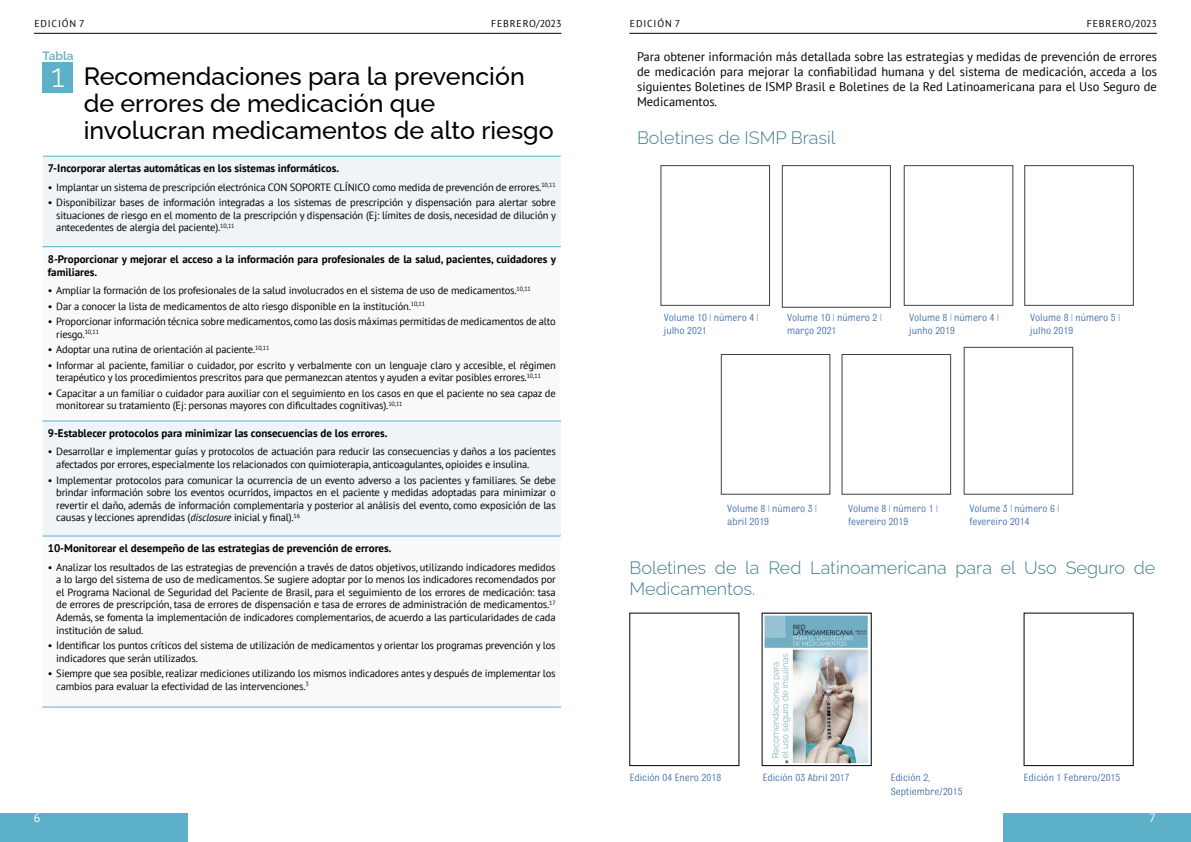
<style>
.page{position:relative;width:1191px;height:842px;background:#fff}
.page>*{position:absolute;margin:0;border:0;box-sizing:border-box;transform-origin:0 0}
.t1{font:300 32.5px "Raleway";color:#fff}
.t2{font:500 25px/27px "Raleway";color:#000}
.t3{font:300 18px/21.6px "Raleway";color:#3f7e90}
.Texto_corrido{font:12.5px/15px "PT Sans";color:#000;text-align:justify}
.t4{font:600 12px "Raleway";color:#5cb0c8}
.t5{font:12px "PT Sans";color:#fff}
.t6{font:700 11px/13.2px "PT Sans";color:#000}
.Texto_tabela{font:11px/13.2px "Bulldog";color:#3a68a5}
.t7{font:10.5px/12.6px "PT Sans";letter-spacing:-.015em;color:#000}
.t8{font:10px "PT Sans";letter-spacing:.075em;color:#000}
.s1{font-style:italic}
</style>
<div class="page">
<hr style="left:629px;top:33px;width:528px;height:1px;background:#000">
<div style="left:1003px;top:813px;width:188px;height:29px;background:#5cb0c8"></div>
<div style="left:0;top:813px;width:188px;height:29px;background:#5cb0c8"></div>
<div style="left:43px;top:62px;width:30px;height:30px;background:#5cb0c8"></div>
<div style="left:43px;top:157px;width:518px;height:89px;background:#eef4f7"></div>
<svg style="left:43px;top:247px;width:518px;height:460px"></svg>
<hr style="left:43px;top:156px;width:518px;height:1px;background:#5cb0c8">
<hr style="left:43px;top:247px;width:1px;height:174px;background:#fff">
<hr style="left:43px;top:246px;width:518px;height:1px;background:#5cb0c8">
<hr style="left:560px;top:247px;width:1px;height:174px;background:#fff">
<hr style="left:43px;top:421px;width:518px;height:1px;background:#5cb0c8">
<hr style="left:43px;top:536px;width:1px;height:171px;background:#fff">
<hr style="left:43px;top:536px;width:518px;height:1px;background:#5cb0c8">
<hr style="left:560px;top:536px;width:1px;height:171px;background:#fff">
<hr style="left:43px;top:707px;width:518px;height:1px;background:#5cb0c8">
<div style="left:660px;top:165px;width:110px;height:141px;border:1px solid #414042"></div>
<div style="left:782px;top:165px;width:109px;height:143px;border:1px solid #414042"></div>
<div style="left:904px;top:165px;width:109px;height:141px;border:1px solid #414042"></div>
<div style="left:1024px;top:165px;width:109px;height:141px;border:1px solid #414042"></div>
<div style="left:721px;top:354px;width:109px;height:140px;border:1px solid #414042"></div>
<div style="left:841px;top:354px;width:110px;height:140px;border:1px solid #414042"></div>
<div style="left:964px;top:347px;width:109px;height:147px;border:1px solid #414042"></div>
<img style="left:764px;top:615px;width:105px;height:149px">
<hr style="left:34px;top:33px;width:527px;height:1px;background:#000">
<p class="t8" style="left:34px;top:17px;width:52px">EDICIÓN 7</p>
<p class="t8" style="left:491px;top:17px;width:72px">FEBRERO/2023</p>
<p class="t8" style="left:630px;top:17px;width:52px">EDICIÓN 7</p>
<p class="t8" style="left:1086px;top:17px;width:72px">FEBRERO/2023</p>
<p class="t4" style="left:43px;top:46px;width:32px">Tabla</p>
<p class="t1" style="left:51px;top:49px;width:15px">1</p>
<p class="t2" style="left:84px;top:60px;width:472px">Recomendaciones para la prevención de errores de medicación que involucran medicamentos de alto riesgo</p>
<p class="t6" style="left:48px;top:162px;width:293px">7-Incorporar alertas automáticas en los sistemas informáticos.</p>
<p class="t7" style="left:48px;top:180px;width:509px">• Implantar un sistema de prescripción electrónica CON SOPORTE CLÍNICO como medida de prevención de errores.<sup>10,11</sup></p>
<p class="t7" style="left:56px;top:196px;width:501px;text-align:justify;text-indent:-9px">• Disponibilizar bases de información integradas a los sistemas de prescripción y dispensación para alertar sobre situaciones de riesgo en el momento de la prescripción y dispensación (Ej: límites de dosis, necesidad de dilución y antecedentes de alergia del paciente).<sup>10,11</sup></p>
<p class="t6" style="left:48px;top:252px;width:510px">8-Proporcionar y mejorar el acceso a la información para profesionales de la salud, pacientes, cuidadores y familiares.</p>
<p class="t7" style="left:48px;top:284px;width:484px">• Ampliar la formación de los profesionales de la salud involucrados en el sistema de uso de medicamentos.<sup>10,11</sup></p>
<p class="t7" style="left:48px;top:300px;width:379px">• Dar a conocer la lista de medicamentos de alto riesgo disponible en la institución.<sup>10,11</sup></p>
<p class="t7" style="left:56px;top:315px;width:501px;text-indent:-9px">• Proporcionar información técnica sobre medicamentos, como las dosis máximas permitidas de medicamentos de alto riesgo.<sup>10,11</sup></p>
<p class="t7" style="left:48px;top:343px;width:223px">• Adoptar una rutina de orientación al paciente.<sup>10,11</sup></p>
<p class="t7" style="left:48px;top:358px;width:509px;text-align:center">• Informar al paciente, familiar o cuidador, por escrito y verbalmente con un lenguaje claro y accesible, el régimen terapéutico y los procedimientos prescritos para que permanezcan atentos y ayuden a evitar posibles errores.<sup>10,11</sup></p>
<p class="t7" style="left:56px;top:386px;width:501px;text-indent:-9px">• Capacitar a un familiar o cuidador para auxiliar con el seguimiento en los casos en que el paciente no sea capaz de monitorear su tratamiento (Ej: personas mayores con dificultades cognitivas).<sup>10,11</sup></p>
<p class="t6" style="left:48px;top:426px;width:341px">9-Establecer protocolos para minimizar las consecuencias de los errores.</p>
<p class="t7" style="left:56px;top:445px;width:501px;text-indent:-9px">• Desarrollar e implementar guías y protocolos de actuación para reducir las consecuencias y daños a los pacientes afectados por errores, especialmente los relacionados con quimioterapia, anticoagulantes, opioides e insulina.</p>
<p class="t7" style="left:56px;top:473px;width:501px;text-align:justify;text-indent:-9px">• Implementar protocolos para comunicar la ocurrencia de un evento adverso a los pacientes y familiares. Se debe brindar información sobre los eventos ocurridos, impactos en el paciente y medidas adoptadas para minimizar o revertir el daño, además de información complementaria y posterior al análisis del evento, como exposición de las causas y lecciones aprendidas (<span class="s1">disclosure</span> inicial y final).<sup>16</sup></p>
<p class="t6" style="left:48px;top:542px;width:345px">10-Monitorear el desempeño de las estrategias de prevención de errores.</p>
<p class="t7" style="left:56px;top:560px;width:501px;text-align:justify;text-indent:-9px">• Analizar los resultados de las estrategias de prevención a través de datos objetivos, utilizando indicadores medidos a lo largo del sistema de uso de medicamentos. Se sugiere adoptar por lo menos los indicadores recomendados por el Programa Nacional de Seguridad del Paciente de Brasil, para el seguimiento de los errores de medicación: tasa de errores de prescripción, tasa de errores de dispensación e tasa de errores de administración de medicamentos.<sup>17<br></sup>Además, se fomenta la implementación de indicadores complementarios, de acuerdo a las particularidades de cada institución de salud.</p>
<p class="t7" style="left:56px;top:639px;width:501px;text-indent:-9px">• Identificar los puntos críticos del sistema de utilización de medicamentos y orientar los programas prevención y los indicadores que serán utilizados.</p>
<p class="t7" style="left:56px;top:667px;width:501px;text-indent:-9px">• Siempre que sea posible, realizar mediciones utilizando los mismos indicadores antes y después de implementar los cambios para evaluar la efectividad de las intervenciones.<sup>3</sup></p>
<p class="Texto_corrido" style="left:637px;top:49px;width:521px">Para obtener información más detallada sobre las estrategias y medidas de prevención de errores de medicación para mejorar la confiabilidad humana y del sistema de medicación, acceda a los siguientes Boletines de ISMP Brasil e Boletines de la Red Latinoamericana para el Uso Seguro de Medicamentos.</p>
<p class="t3" style="left:637px;top:125px;width:200px">Boletines de ISMP Brasil</p>
<p class="Texto_tabela" style="left:664px;top:311px;width:96px">Volume 10 | número 4 | julho 2021</p>
<p class="Texto_tabela" style="left:787px;top:311px;width:96px">Volume 10 | número 2 | março 2021</p>
<p class="Texto_tabela" style="left:909px;top:311px;width:91px">Volume 8 | número 4 | junho 2019</p>
<p class="Texto_tabela" style="left:1030px;top:311px;width:91px">Volume 8 | número 5 | julho 2019</p>
<p class="Texto_tabela" style="left:727px;top:501px;width:91px">Volume 8 | número 3 | abril 2019</p>
<p class="Texto_tabela" style="left:848px;top:501px;width:91px">Volume 8 | número 1 | fevereiro 2019</p>
<p class="Texto_tabela" style="left:969px;top:501px;width:91px">Volume 3 | número 6 | fevereiro 2014</p>
<p class="t3" style="left:629px;top:554px;width:527px">Boletines de la Red Latinoamericana para el Uso Seguro de<br>Medicamentos.</p>
<p class="Texto_tabela" style="left:630px;top:771px;width:93px">Edición 04 Enero 2018</p>
<p class="Texto_tabela" style="left:763px;top:771px;width:88px">Edición 03 Abril 2017</p>
<p class="Texto_tabela" style="left:890px;top:771px;width:41px">Edición 2,</p>
<p class="Texto_tabela" style="left:1023px;top:771px;width:98px">Edición 1 Febrero/2015</p>
<p class="Texto_tabela" style="left:890px;top:784px;width:73px">Septiembre/2015</p>
<p class="t5" style="left:34px;top:810px;width:8px">6</p>
<p class="t5" style="left:1149px;top:810px;width:8px">7</p>
</div>
